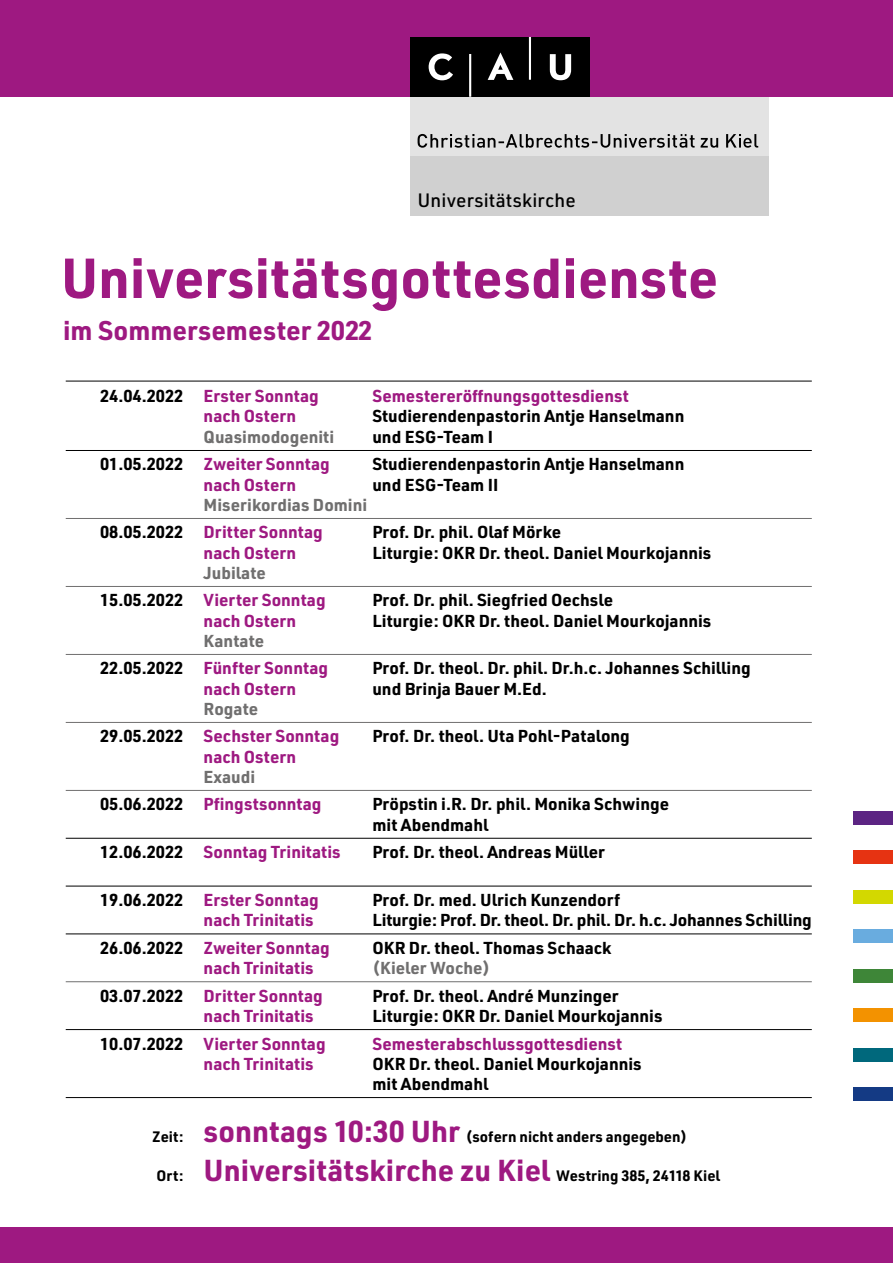
<style>
.page{position:relative;width:893px;height:1263px;background:#fff}
.page>*{position:absolute;margin:0;border:0;box-sizing:border-box;transform-origin:0 0}
.Titel{font:700 55.2px "URWDIN";color:#9e1981}
.Subtitel{font:700 26.55px "URWDIN";color:#9e1981}
.t1{font:500 19.05px "URWDIN";letter-spacing:.005em;color:#000}
.Veranstaltung_Titel{font:700 16.95px/20.1px "URWDIN";color:#000}
.Veranstaltung_Titel-2{font:700 16.95px/20.1px "URWDIN";color:#9e1981}
.Veranstaltung_Titel-3{font:700 16.95px "URWDIN";color:#706f6f}
.Veranstaltung_Titel-4{font:700 14.85px "URWDIN";color:#000}
.s1{color:#000}
.s2{color:#706f6f}
.s3{font-size:29.7px;color:#9e1981}
</style>
<div class="page">
<div style="left:0;top:0;width:893px;height:97px;background:#9e1981"></div>
<div style="left:0;top:1227px;width:893px;height:36px;background:#9e1981"></div>
<div style="left:854px;top:811px;width:39px;height:13px;background:#5c2483"></div>
<div style="left:854px;top:851px;width:39px;height:13px;background:#e63312"></div>
<div style="left:854px;top:890px;width:39px;height:13px;background:#d3d800"></div>
<div style="left:854px;top:929px;width:39px;height:14px;background:#69acdf"></div>
<div style="left:854px;top:969px;width:39px;height:13px;background:#3e8638"></div>
<div style="left:854px;top:1008px;width:39px;height:13px;background:#f39200"></div>
<div style="left:854px;top:1048px;width:39px;height:13px;background:#00687c"></div>
<div style="left:854px;top:1087px;width:39px;height:13px;background:#143a84"></div>
<hr style="left:66px;top:381px;width:746px;height:1px;background:#000">
<hr style="left:66px;top:450px;width:746px;height:1px;background:#000">
<hr style="left:66px;top:518px;width:746px;height:1px;background:#706f6f">
<hr style="left:66px;top:586px;width:746px;height:1px;background:#706f6f">
<hr style="left:66px;top:654px;width:746px;height:1px;background:#706f6f">
<hr style="left:66px;top:722px;width:746px;height:1px;background:#706f6f">
<hr style="left:66px;top:790px;width:746px;height:1px;background:#706f6f">
<hr style="left:66px;top:838px;width:746px;height:1px;background:#000">
<hr style="left:66px;top:886px;width:746px;height:1px;background:#000">
<hr style="left:66px;top:933px;width:746px;height:1px;background:#000">
<hr style="left:66px;top:981px;width:746px;height:1px;background:#706f6f">
<hr style="left:66px;top:1029px;width:746px;height:1px;background:#000">
<hr style="left:66px;top:1097px;width:746px;height:1px;background:#000">
<div style="left:410px;top:97px;width:359px;height:59px;background:#e3e3e3"></div>
<svg style="left:418px;top:134px;width:340px;height:14px"></svg>
<div style="left:410px;top:37px;width:180px;height:60px;background:#000"></div>
<svg style="left:429px;top:53px;width:24px;height:27px"></svg>
<svg style="left:488px;top:52px;width:25px;height:28px"></svg>
<svg style="left:550px;top:54px;width:21px;height:26px"></svg>
<hr style="left:469px;top:54px;width:2px;height:43px;background:#fff">
<hr style="left:529px;top:37px;width:2px;height:43px;background:#fff">
<div style="left:410px;top:156px;width:359px;height:60px;background:#d0d0d0"></div>
<p class="t1" style="left:418px;top:188px;width:160px">Universitätskirche</p>
<p class="Titel" style="left:61px;top:240px;width:659px">Universitätsgottesdienste</p>
<p class="Subtitel" style="left:63px;top:312px;width:311px">im Sommersemester 2022</p>
<p class="Veranstaltung_Titel-2" style="left:100px;top:385px;width:220px"><span class="s1">24.04.2022</span> Erster Sonntag</p>
<p class="Veranstaltung_Titel-2" style="left:372px;top:385px;width:258px">Semestereröffnungsgottesdienst</p>
<p class="Veranstaltung_Titel-2" style="left:204px;top:406px;width:94px">nach Ostern</p>
<p class="Veranstaltung_Titel" style="left:372px;top:406px;width:313px">Studierendenpastorin Antje Hanselmann</p>
<p class="Veranstaltung_Titel-3" style="left:204px;top:425px;width:132px">Quasimodogeniti</p>
<p class="Veranstaltung_Titel" style="left:372px;top:426px;width:122px">und ESG-Team I</p>
<p class="Veranstaltung_Titel-2" style="left:100px;top:454px;width:231px"><span class="s1">01.05.2022</span> Zweiter Sonntag</p>
<p class="Veranstaltung_Titel" style="left:372px;top:454px;width:313px">Studierendenpastorin Antje Hanselmann</p>
<p class="Veranstaltung_Titel-2" style="left:204px;top:474px;width:94px">nach Ostern</p>
<p class="Veranstaltung_Titel" style="left:372px;top:474px;width:128px">und ESG-Team II</p>
<p class="Veranstaltung_Titel-3" style="left:204px;top:493px;width:165px">Miserikordias Domini</p>
<p class="Veranstaltung_Titel-2" style="left:100px;top:522px;width:224px"><span class="s1">08.05.2022</span> Dritter Sonntag</p>
<p class="Veranstaltung_Titel" style="left:372px;top:522px;width:190px">Prof. Dr. phil. Olaf Mörke</p>
<p class="Veranstaltung_Titel-2" style="left:204px;top:542px;width:94px">nach Ostern</p>
<p class="Veranstaltung_Titel" style="left:372px;top:542px;width:340px">Liturgie: OKR Dr. theol. Daniel Mourkojannis</p>
<p class="Veranstaltung_Titel-3" style="left:204px;top:561px;width:64px">Jubilate</p>
<p class="Veranstaltung_Titel-2" style="left:100px;top:589px;width:227px"><span class="s1">15.05.2022</span> Vierter Sonntag</p>
<p class="Veranstaltung_Titel" style="left:372px;top:589px;width:242px">Prof. Dr. phil. Siegfried Oechsle</p>
<p class="Veranstaltung_Titel-2" style="left:204px;top:610px;width:94px">nach Ostern</p>
<p class="Veranstaltung_Titel" style="left:372px;top:610px;width:340px">Liturgie: OKR Dr. theol. Daniel Mourkojannis</p>
<p class="Veranstaltung_Titel-3" style="left:204px;top:629px;width:62px">Kantate</p>
<p class="Veranstaltung_Titel-2" style="left:100px;top:657px;width:229px"><span class="s1">22.05.2022</span> Fünfter Sonntag</p>
<p class="Veranstaltung_Titel" style="left:372px;top:657px;width:380px">Prof. Dr. theol. Dr. phil. Dr.h.c. Johannes Schilling</p>
<p class="Veranstaltung_Titel-2" style="left:204px;top:678px;width:94px">nach Ostern</p>
<p class="Veranstaltung_Titel" style="left:372px;top:678px;width:176px">und Brinja Bauer M.Ed.</p>
<p class="Veranstaltung_Titel-3" style="left:204px;top:697px;width:56px">Rogate</p>
<p class="Veranstaltung_Titel-2" style="left:100px;top:725px;width:241px"><span class="s1">29.05.2022</span> Sechster Sonntag</p>
<p class="Veranstaltung_Titel" style="left:372px;top:725px;width:259px">Prof. Dr. theol. Uta Pohl-Patalong</p>
<p class="Veranstaltung_Titel-2" style="left:204px;top:746px;width:94px">nach Ostern<br><span class="s2">Exaudi</span></p>
<p class="Veranstaltung_Titel-2" style="left:100px;top:793px;width:223px"><span class="s1">05.06.2022</span> Pfingstsonntag</p>
<p class="Veranstaltung_Titel" style="left:372px;top:793px;width:298px">Pröpstin i.R. Dr. phil. Monika Schwinge mit Abendmahl</p>
<p class="Veranstaltung_Titel-2" style="left:100px;top:841px;width:242px"><span class="s1">12.06.2022</span> Sonntag Trinitatis</p>
<p class="Veranstaltung_Titel" style="left:372px;top:841px;width:234px">Prof. Dr. theol. Andreas Müller</p>
<p class="Veranstaltung_Titel-2" style="left:100px;top:889px;width:220px"><span class="s1">19.06.2022</span> Erster Sonntag</p>
<p class="Veranstaltung_Titel" style="left:372px;top:889px;width:249px">Prof. Dr. med. Ulrich Kunzendorf</p>
<p class="Veranstaltung_Titel-2" style="left:204px;top:909px;width:111px">nach Trinitatis</p>
<p class="Veranstaltung_Titel" style="left:372px;top:909px;width:441px">Liturgie: Prof. Dr. theol. Dr. phil. Dr. h.c. Johannes Schilling</p>
<p class="Veranstaltung_Titel-2" style="left:100px;top:937px;width:231px"><span class="s1">26.06.2022</span> Zweiter Sonntag</p>
<p class="Veranstaltung_Titel" style="left:372px;top:937px;width:240px">OKR Dr. theol. Thomas Schaack</p>
<p class="Veranstaltung_Titel-2" style="left:204px;top:957px;width:111px">nach Trinitatis</p>
<p class="Veranstaltung_Titel-3" style="left:372px;top:956px;width:119px">(Kieler Woche)</p>
<p class="Veranstaltung_Titel-2" style="left:100px;top:985px;width:224px"><span class="s1">03.07.2022</span> Dritter Sonntag</p>
<p class="Veranstaltung_Titel" style="left:372px;top:985px;width:248px">Prof. Dr. theol. André Munzinger</p>
<p class="Veranstaltung_Titel-2" style="left:204px;top:1005px;width:111px">nach Trinitatis</p>
<p class="Veranstaltung_Titel" style="left:372px;top:1005px;width:292px">Liturgie: OKR Dr. Daniel Mourkojannis</p>
<p class="Veranstaltung_Titel-2" style="left:100px;top:1033px;width:227px"><span class="s1">10.07.2022</span> Vierter Sonntag</p>
<p class="Veranstaltung_Titel-2" style="left:372px;top:1033px;width:251px">Semesterabschlussgottesdienst</p>
<p class="Veranstaltung_Titel-2" style="left:204px;top:1053px;width:111px">nach Trinitatis</p>
<p class="Veranstaltung_Titel" style="left:372px;top:1053px;width:271px">OKR Dr. theol. Daniel Mourkojannis mit Abendmahl</p>
<p class="Veranstaltung_Titel-4" style="left:152px;top:1126px;width:537px">Zeit: <span class="s3">sonntags 10:30 Uhr</span> (sofern nicht anders angegeben)</p>
<p class="Veranstaltung_Titel-4" style="left:157px;top:1165px;width:565px">Ort: <span class="s3">Universitätskirche zu Kiel</span> Westring 385, 24118 Kiel</p>
</div>
